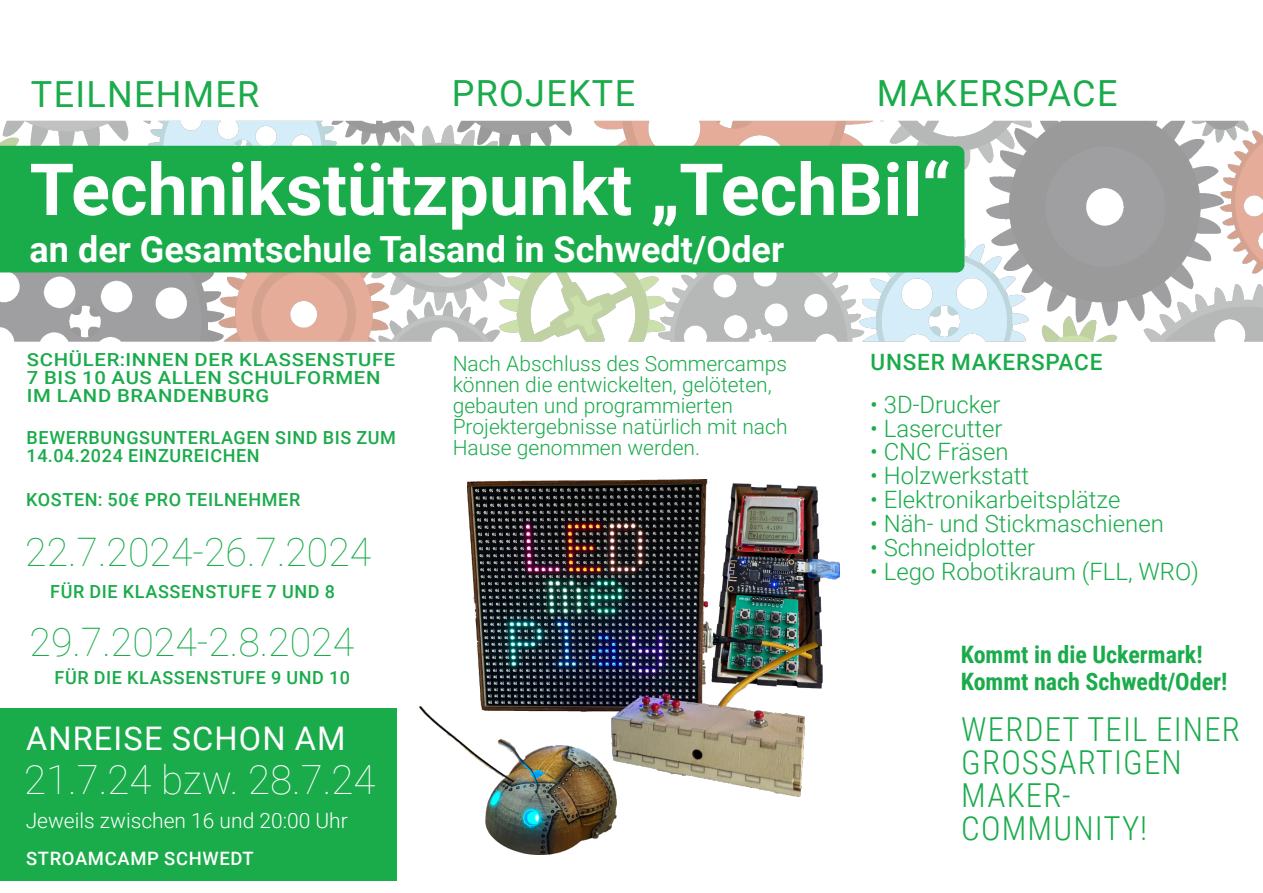
<style>
.page{position:relative;width:1263px;height:893px;background:#fff}
.page>*{position:absolute;margin:0;border:0;box-sizing:border-box;transform-origin:0 0}
.t1{font:700 72px "Roboto";color:#fff}
.t2{font:100 40.2px "Roboto";color:#fff}
.t3{font:100 39.3px "Roboto";color:#1aab4b}
.t4{font:700 36px "Roboto";color:#fff}
.t5{font:36px "Roboto";letter-spacing:.035em;color:#1aab4b}
.t6{font:300 33px/33px "Roboto Condensed";letter-spacing:.035em;color:#1aab4b}
.t7{font:32.55px "Roboto";letter-spacing:.035em;color:#fff}
.t8{font:700 24px/27px "Roboto Condensed";color:#1aab4b}
.t9{font:300 23.85px "Roboto";color:#1aab4b}
.t10{font:500 22.5px "Roboto";letter-spacing:.035em;color:#1aab4b}
.t11{font:300 21px/21px "Roboto";color:#1aab4b}
.t12{font:300 21px "Roboto";color:#fff}
.t13{font:500 18.45px "Roboto";letter-spacing:.035em;color:#fff}
.t14{font:500 18px/18px "Roboto";letter-spacing:.035em;color:#1aab4b}
.t15{font:500 18px/18px "Roboto";letter-spacing:.035em;color:#1aab4b;scale:1.13 1}
</style>
<div class="page">
<img style="left:419px;top:706px;width:197px;height:148px">
<img style="left:664px;top:479px;width:176px;height:210px">
<div style="left:0;top:708px;width:397px;height:172px;background:#1aab4b"></div>
<img style="left:0;top:120px;width:1263px;height:222px">
<div style="left:0;top:146px;width:964px;height:126px;background:#1aab4b"></div>
<img style="left:468px;top:480px;width:349px;height:317px">
<h3 class="t5" style="left:31px;top:80px;width:230px">TEILNEHMER</h3>
<h3 class="t5" style="left:452px;top:79px;width:185px">PROJEKTE</h3>
<h3 class="t5" style="left:877px;top:79px;width:242px">MAKERSPACE</h3>
<h1 class="t1" style="left:30px;top:161px;width:923px">Technikstützpunkt „TechBil“</h1>
<h3 class="t4" style="left:30px;top:235px;width:756px">an der Gesamtschule Talsand in Schwedt/Oder</h3>
<p class="t15" style="left:27px;top:352px;width:328px">SCHÜLER:INNEN DER KLASSENSTUFE<br>7 BIS 10 AUS ALLEN SCHULFORMEN<br>IM LAND BRANDENBURG</p>
<p class="t14" style="left:27px;top:430px;width:371px">BEWERBUNGSUNTERLAGEN SIND BIS ZUM<br>14.04.2024 EINZUREICHEN</p>
<p class="t14" style="left:26px;top:493px;width:276px">KOSTEN: 50€ PRO TEILNEHMER</p>
<h3 class="t3" style="left:25px;top:537px;width:348px">22.7.2024-26.7.2024</h3>
<p class="t14" style="left:50px;top:584px;width:286px">FÜR DIE KLASSENSTUFE 7 UND 8</p>
<h3 class="t3" style="left:30px;top:626px;width:326px">29.7.2024-2.8.2024</h3>
<p class="t14" style="left:55px;top:670px;width:297px">FÜR DIE KLASSENSTUFE 9 UND 10</p>
<h3 class="t7" style="left:26px;top:726px;width:321px">ANREISE SCHON AM</h3>
<h2 class="t2" style="left:24px;top:764px;width:353px">21.7.24 bzw. 28.7.24</h2>
<p class="t12" style="left:26px;top:812px;width:324px">Jeweils zwischen 16 und 20:00 Uhr</p>
<p class="t13" style="left:26px;top:851px;width:229px">STROAMCAMP SCHWEDT</p>
<p class="t11" style="left:453px;top:355px;width:336px">Nach Abschluss des Sommercamps können die entwickelten, gelöteten, gebauten und programmierten<br>Projektergebnisse natürlich mit nach<br>Hause genommen werden.</p>
<p class="t10" style="left:870px;top:353px;width:233px">UNSER MAKERSPACE</p>
<p class="t9" style="left:870px;top:395px;width:132px">• 3D-Drucker</p>
<p class="t9" style="left:870px;top:419px;width:134px">• Lasercutter</p>
<p class="t9" style="left:870px;top:443px;width:140px">• CNC Fräsen</p>
<p class="t9" style="left:870px;top:466px;width:160px">• Holzwerkstatt</p>
<p class="t9" style="left:870px;top:490px;width:252px">• Elektronikarbeitsplätze</p>
<p class="t9" style="left:870px;top:514px;width:295px">• Näh- und Stickmaschienen</p>
<p class="t9" style="left:870px;top:538px;width:167px">• Schneidplotter</p>
<p class="t9" style="left:870px;top:562px;width:330px">• Lego Robotikraum (FLL, WRO)</p>
<p class="t8" style="left:961px;top:643px;width:268px">Kommt in die Uckermark!<br>Kommt nach Schwedt/Oder!</p>
<h3 class="t6" style="left:961px;top:716px;width:280px">WERDET TEIL EINER<br>GROSSARTIGEN<br>MAKER-<br>COMMUNITY!</h3>
</div>
